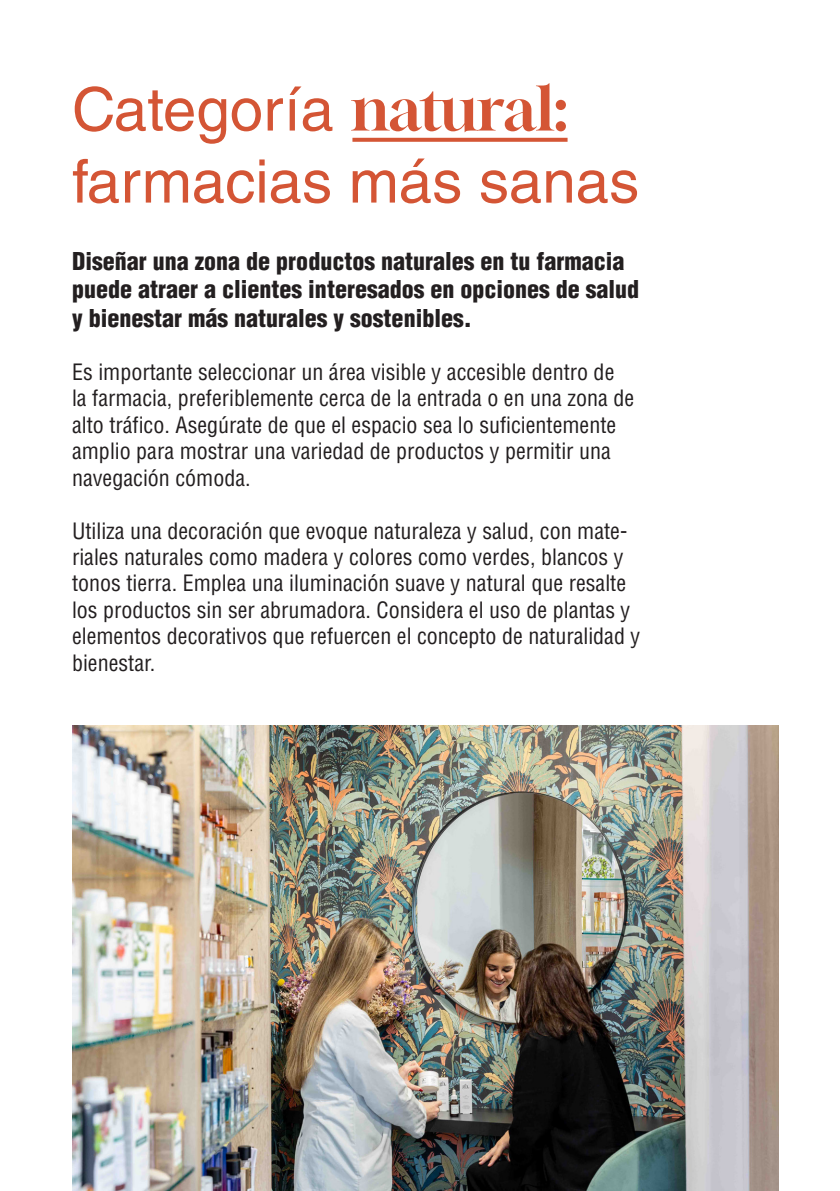
<style>
.page{position:relative;width:840px;height:1191px;background:#fff}
.page>*{position:absolute;margin:0;border:0;box-sizing:border-box;transform-origin:0 0}
.t1{font:60px "Helvetica LT Std";color:#d45535}
.t2{font:900 condensed 24px/28.8px "Helvetica LT Std";color:#231f20}
.t3{font:condensed 22px/26.4px "Helvetica LT Std";color:#231f20}
.s1{font-family:"Gloock"}
</style>
<div class="page">
<svg style="left:352px;top:138px;width:215px;height:4px"></svg>
<img style="left:72px;top:726px;width:706px;height:465px">
<p class="t1" style="left:72px;top:75px;width:497px">Categoría <span class="s1">natural:</span></p>
<p class="t1" style="left:72px;top:147px;width:568px">farmacias más sanas</p>
<p class="t2" style="left:72px;top:246px;width:568px">Diseñar una zona de productos naturales en tu farmacia puede atraer a clientes interesados en opciones de salud y bienestar más naturales y sostenibles.</p>
<p class="t3" style="left:72px;top:359px;width:563px">Es importante seleccionar un área visible y accesible dentro de la farmacia, preferiblemente cerca de la entrada o en una zona de alto tráfico. Asegúrate de que el espacio sea lo suficientemente amplio para mostrar una variedad de productos y permitir una navegación cómoda.</p>
<p class="t3" style="left:72px;top:517px;width:569px">Utiliza una decoración que evoque naturaleza y salud, con mate&shy;riales naturales como madera y colores como verdes, blancos y tonos tierra. Emplea una iluminación suave y natural que resalte los productos sin ser abrumadora. Considera el uso de plantas y elementos decorativos que refuercen el concepto de naturalidad y bienestar.</p>
</div>
